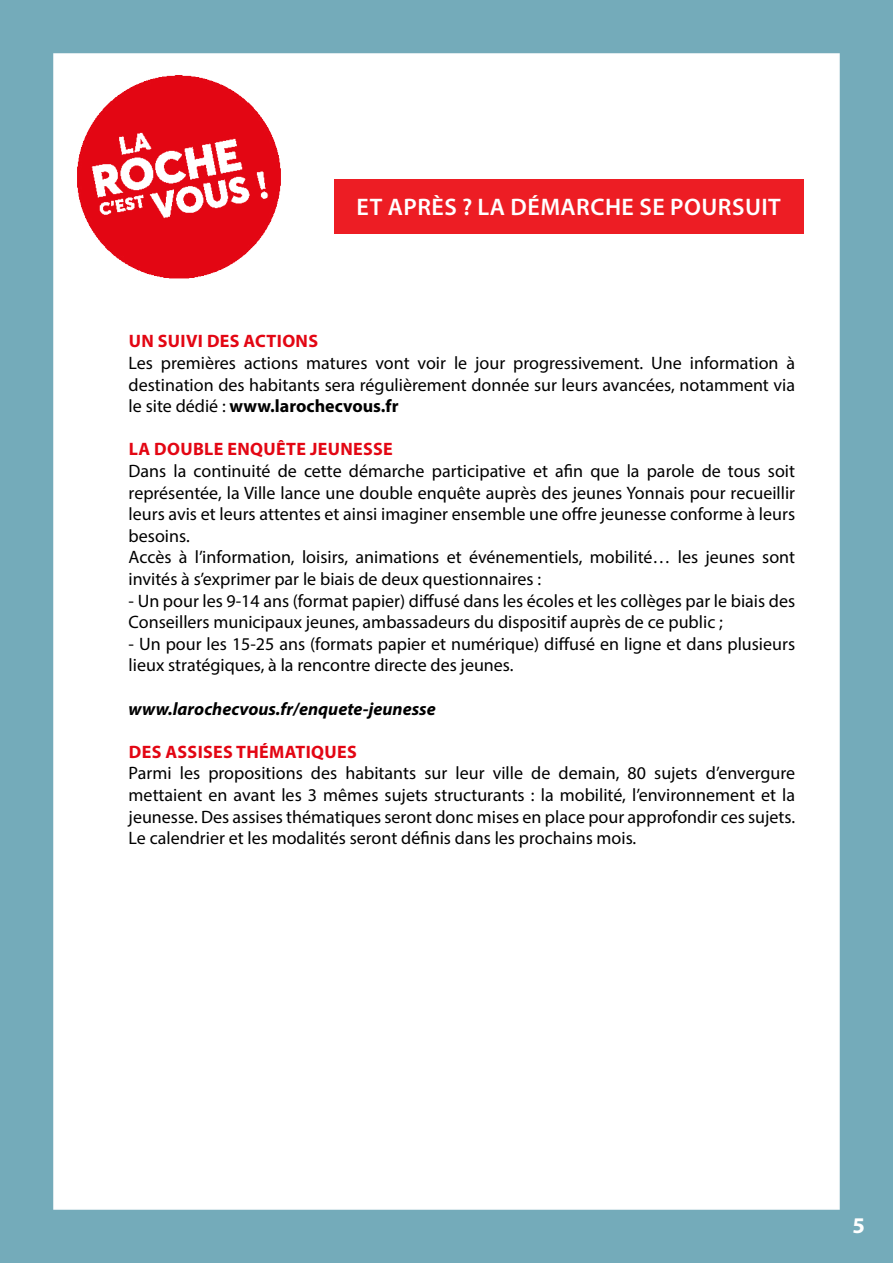
<style>
.page{position:relative;width:893px;height:1263px;background:#74abba}
.page>*{position:absolute;margin:0;border:0;box-sizing:border-box;transform-origin:0 0}
.t1{font:600 24px "Myriad Pro";letter-spacing:.02em;color:#fff}
.t2{font:700 22.5px "Myriad Pro";color:#fff}
.t3{font:18px/21.6px "Myriad Pro";color:#000}
.t4{font:700 18px "Myriad Pro";letter-spacing:.02em;color:#e30613}
.t5{font:italic 700 18px "Myriad Pro";color:#000}
.s1{font-weight:700}
</style>
<div class="page">
<div style="left:53px;top:53px;width:787px;height:1157px;background:#fff;border:2px solid #fff"></div>
<img style="left:77px;top:75px;width:204px;height:204px">
<div style="left:334px;top:179px;width:470px;height:54px;background:#ed1d24"></div>
<h1 class="t1" style="left:357px;top:192px;width:426px">ET APRÈS ? LA DÉMARCHE SE POURSUIT</h1>
<p class="t4" style="left:129px;top:329px;width:191px">UN SUIVI DES ACTIONS</p>
<p class="t3" style="left:129px;top:352px;width:668px;text-align:justify">Les premières actions matures vont voir le jour progressivement. Une information à destination des habitants sera régulièrement donnée sur leurs avancées, notamment via le site dédié : <span class="s1">WWW.LAROCHECVOUS.FR</span></p>
<p class="t4" style="left:129px;top:437px;width:266px">LA DOUBLE ENQUÊTE JEUNESSE</p>
<p class="t3" style="left:129px;top:460px;width:668px">Dans la continuité de cette démarche participative et afin que la parole de tous soit représentée, la Ville lance une double enquête auprès des jeunes Yonnais pour recueillir leurs avis et leurs attentes et ainsi imaginer ensemble une offre jeunesse conforme à leurs besoins.<br>Accès à l’information, loisirs, animations et événementiels, mobilité… les jeunes sont invités à s’exprimer par le biais de deux questionnaires :</p>
<p class="t3" style="left:129px;top:589px;width:668px">- Un pour les 9-14 ans (format papier) diffusé dans les écoles et les collèges par le biais des<br>Conseillers municipaux jeunes, ambassadeurs du dispositif auprès de ce public ;</p>
<p class="t3" style="left:129px;top:633px;width:668px">- Un pour les 15-25 ans (formats papier et numérique) diffusé en ligne et dans plusieurs lieux stratégiques, à la rencontre directe des jeunes.</p>
<p class="t5" style="left:129px;top:697px;width:309px">www.larochecvous.fr/enquete-jeunesse</p>
<p class="t4" style="left:129px;top:740px;width:229px">DES ASSISES THÉMATIQUES</p>
<p class="t3" style="left:129px;top:762px;width:668px;text-align:justify">Parmi les propositions des habitants sur leur ville de demain, 80 sujets d’envergure mettaient en avant les 3 mêmes sujets structurants : la mobilité, l’environnement et la jeunesse. Des assises thématiques seront donc mises en place pour approfondir ces sujets.<br>Le calendrier et les modalités seront définis dans les prochains mois.</p>
<p class="t2" style="left:853px;top:1211px;width:14px">5</p>
</div>
